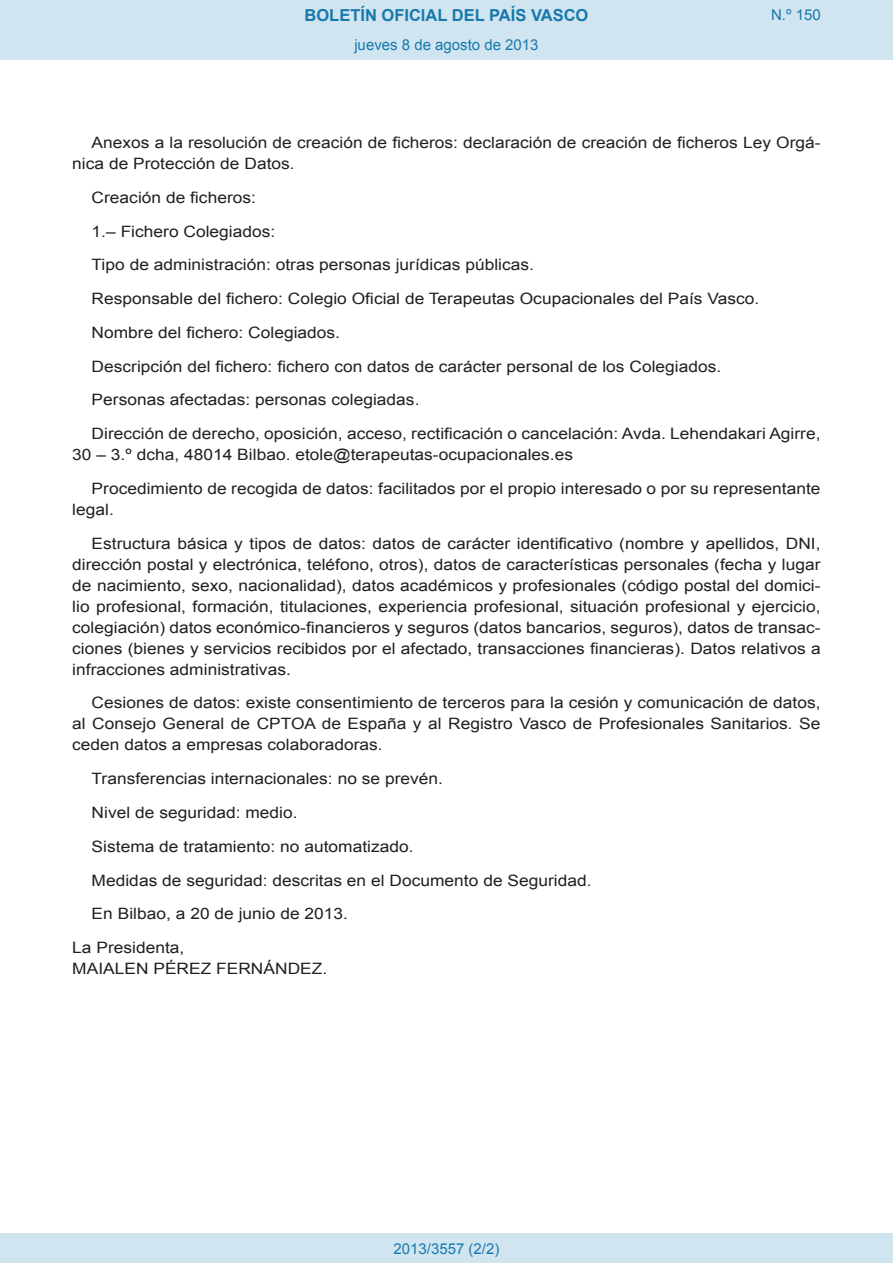
<style>
.page{position:relative;width:893px;height:1263px;background:#fff}
.page>*{position:absolute;margin:0;border:0;box-sizing:border-box;transform-origin:0 0}
.t1{font:700 16.5px "Arial";color:#1879ad}
.BOPVDetalle{font:15.6px/21px "Arial";color:#231f20;scale:1.11 1}
.BOPVFirmaLugFec{font:15.6px "Arial";color:#231f20;scale:1.11 1}
.BOPVFirmaNombre{font:15.6px "Arial";color:#231f20;scale:1.11 1}
.BOPVFirmaPuesto{font:15.6px "Arial";color:#231f20;scale:1.11 1}
.Paginacion_Centro{font:15px "Arial";color:#1879ad}
</style>
<div class="page">
<div style="left:0;top:0;width:893px;height:60px;background:#d0e5f0"></div>
<div style="left:0;top:1233px;width:893px;height:30px;background:#d0e5f0"></div>
<p class="t1" style="left:305px;top:4px;width:285px">BOLETÍN OFICIAL DEL PAÍS VASCO</p>
<p class="Paginacion_Centro" style="left:354px;top:35px;width:186px">jueves 8 de agosto de 2013</p>
<p class="Paginacion_Centro" style="left:771px;top:5px;width:51px">N.º 150</p>
<p class="BOPVDetalle" style="left:72px;top:132px;width:676px;text-indent:19px">Anexos a la resolución de creación de ficheros: declaración de creación de ficheros Ley Orgá&shy;nica de Protección de Datos.</p>
<p class="BOPVDetalle" style="left:92px;top:187px;width:150px">Creación de ficheros:</p>
<p class="BOPVDetalle" style="left:92px;top:221px;width:167px">1.– Fichero Colegiados:</p>
<p class="BOPVDetalle" style="left:92px;top:255px;width:400px">Tipo de administración: otras personas jurídicas públicas.</p>
<p class="BOPVDetalle" style="left:92px;top:288px;width:603px">Responsable del fichero: Colegio Oficial de Terapeutas Ocupacionales del País Vasco.</p>
<p class="BOPVDetalle" style="left:92px;top:322px;width:225px">Nombre del fichero: Colegiados.</p>
<p class="BOPVDetalle" style="left:92px;top:356px;width:569px">Descripción del fichero: fichero con datos de carácter personal de los Colegiados.</p>
<p class="BOPVDetalle" style="left:92px;top:390px;width:297px">Personas afectadas: personas colegiadas.</p>
<p class="BOPVDetalle" style="left:72px;top:423px;width:676px;text-indent:19px">Dirección de derecho, oposición, acceso, rectificación o cancelación: Avda. Lehendakari Agirre,<br>30 – 3.º dcha, 48014 Bilbao. etole@terapeutas-ocupacionales.es</p>
<p class="BOPVDetalle" style="left:72px;top:478px;width:676px;text-indent:19px">Procedimiento de recogida de datos: facilitados por el propio interesado o por su representante legal.</p>
<p class="BOPVDetalle" style="left:72px;top:533px;width:676px;text-align:justify;text-indent:19px">Estructura básica y tipos de datos: datos de carácter identificativo (nombre y apellidos, DNI, dirección postal y electrónica, teléfono, otros), datos de características personales (fecha y lugar de nacimiento, sexo, nacionalidad), datos académicos y profesionales (código postal del domici&shy;lio profesional, formación, titulaciones, experiencia profesional, situación profesional y ejercicio, colegiación) datos económico-financieros y seguros (datos bancarios, seguros), datos de transac&shy;ciones (bienes y servicios recibidos por el afectado, transacciones financieras). Datos relativos a infracciones administrativas.</p>
<p class="BOPVDetalle" style="left:72px;top:693px;width:676px;text-align:justify;text-indent:19px">Cesiones de datos: existe consentimiento de terceros para la cesión y comunicación de datos, al Consejo General de CPTOA de España y al Registro Vasco de Profesionales Sanitarios. Se ceden datos a empresas colaboradoras.</p>
<p class="BOPVDetalle" style="left:92px;top:768px;width:318px">Transferencias internacionales: no se prevén.</p>
<p class="BOPVDetalle" style="left:92px;top:802px;width:187px">Nivel de seguridad: medio.</p>
<p class="BOPVDetalle" style="left:92px;top:836px;width:292px">Sistema de tratamiento: no automatizado.</p>
<p class="BOPVDetalle" style="left:92px;top:870px;width:452px">Medidas de seguridad: descritas en el Documento de Seguridad.</p>
<p class="BOPVFirmaLugFec" style="left:92px;top:903px;width:232px">En Bilbao, a 20 de junio de 2013.</p>
<p class="BOPVFirmaPuesto" style="left:72px;top:937px;width:103px">La Presidenta,</p>
<p class="BOPVFirmaNombre" style="left:72px;top:958px;width:231px">MAIALEN PÉREZ FERNÁNDEZ.</p>
<p class="Paginacion_Centro" style="left:393px;top:1238px;width:107px">2013/3557 (2/2)</p>
</div>
